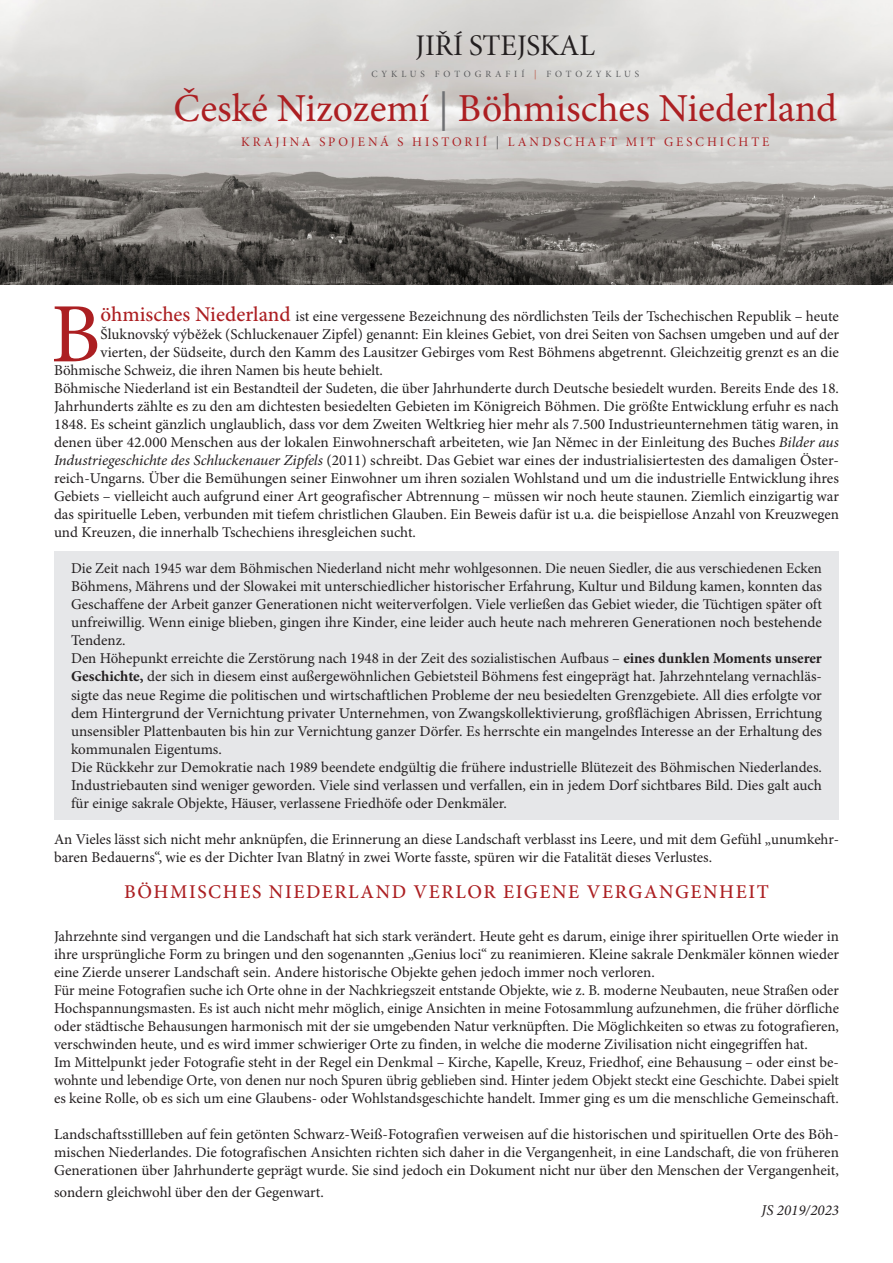
<style>
.page{position:relative;width:893px;height:1263px;background:#fff}
.page>*{position:absolute;margin:0;border:0;box-sizing:border-box;transform-origin:0 0}
.Zákl__text{font:84.45px "Minion Pro";color:#ac1f22}
.t1{font:39.75px "Minion Pro";color:#ac1f22}
.t2{font:30px "Minion Pro Subh";color:#231f20}
.Zákl__text-2{font:500 19.5px "Minion Pro";letter-spacing:.08em;color:#ac1f22}
.Zákl__text-3{font:15px/18px "Minion Pro";letter-spacing:-.005em;color:#231f20;text-align:justify}
.t3{font:italic 15px "Minion Pro";color:#231f20}
.t4{font:13.05px "Minion Pro Subh";letter-spacing:.23em;color:#ac1f22}
.t5{font:9.45px "Minion Pro Subh";letter-spacing:.41em;color:#57585a}
.s1{color:#b84d3b}
.s2{color:#6f7073}
.s3{color:#545557}
.s4{font-weight:500;font-size:21px;color:#ac1f22}
.s5{font-style:italic}
.s6{font-weight:700}
</style>
<div class="page">
<div style="left:54px;top:551px;width:785px;height:269px;background:#e6e7e9"></div>
<img style="left:0;top:0;width:893px;height:285px">
<p class="t2" style="left:416px;top:28px;width:181px">JIŘÍ STEJSKAL</p>
<p class="t5" style="left:371px;top:68px;width:269px">CYKLUS FOTOGRAFIÍ <span class="s1">|</span> FOTOZYKLUS</p>
<p class="t1" style="left:174px;top:85px;width:665px">České Nizozemí <span class="s2">|</span> Böhmisches Niederland</p>
<p class="t4" style="left:241px;top:134px;width:530px">KRAJINA SPOJENÁ S HISTORIÍ <span class="s3">|</span> LANDSCHAFT MIT GESCHICHTE</p>
<p class="Zákl__text" style="left:51px;top:284px;width:51px">B</p>
<p class="Zákl__text-3" style="left:101px;top:308px;width:740px"><span class="s4">öhmisches Niederland</span> ist eine vergessene Bezeichnung des nördlichsten Teils der Tschechischen Republik – heute</p>
<p class="Zákl__text-3" style="left:101px;top:326px;width:740px">Šluknovský výběžek (Schluckenauer Zipfel) genannt: Ein kleines Gebiet, von drei Seiten von Sachsen umgeben und auf der</p>
<p class="Zákl__text-3" style="left:101px;top:344px;width:740px">vierten, der Südseite, durch den Kamm des Lausitzer Gebirges vom Rest Böhmens abgetrennt. Gleichzeitig grenzt es an die</p>
<p class="Zákl__text-3" style="left:54px;top:362px;width:331px">Böhmische Schweiz, die ihren Namen bis heute behielt.</p>
<p class="Zákl__text-3" style="left:54px;top:380px;width:786px">Böhmische Niederland ist ein Bestandteil der Sudeten, die über Jahrhunderte durch Deutsche besiedelt wurden. Bereits Ende des 18.<br>Jahrhunderts zählte es zu den am dichtesten besiedelten Gebieten im Königreich Böhmen. Die größte Entwicklung erfuhr es nach 1848. Es scheint gänzlich unglaublich, dass vor dem Zweiten Weltkrieg hier mehr als 7.500 Industrieunternehmen tätig waren, in denen über 42.000 Menschen aus der lokalen Einwohnerschaft arbeiteten, wie Jan Němec in der Einleitung des Buches <span class="s5">Bilder aus Industriegeschichte des Schluckenauer Zipfels</span> (2011) schreibt. Das Gebiet war eines der industrialisiertesten des damaligen Öster&shy;reich-Ungarns. Über die Bemühungen seiner Einwohner um ihren sozialen Wohlstand und um die industrielle Entwicklung ihres Gebiets – vielleicht auch aufgrund einer Art geografischer Abtrennung – müssen wir noch heute staunen. Ziemlich einzigartig war das spirituelle Leben, verbunden mit tiefem christlichen Glauben. Ein Beweis dafür ist u.a. die beispiellose Anzahl von Kreuzwegen und Kreuzen, die innerhalb Tschechiens ihresgleichen sucht.</p>
<p class="Zákl__text-3" style="left:71px;top:560px;width:752px">Die Zeit nach 1945 war dem Böhmischen Niederland nicht mehr wohlgesonnen. Die neuen Siedler, die aus verschiedenen Ecken Böhmens, Mährens und der Slowakei mit unterschiedlicher historischer Erfahrung, Kultur und Bildung kamen, konnten das Geschaffene der Arbeit ganzer Generationen nicht weiterverfolgen. Viele verließen das Gebiet wieder, die Tüchtigen später oft unfreiwillig. Wenn einige blieben, gingen ihre Kinder, eine leider auch heute nach mehreren Generationen noch bestehende Tendenz.</p>
<p class="Zákl__text-3" style="left:71px;top:650px;width:752px">Den Höhepunkt erreichte die Zerstörung nach 1948 in der Zeit des sozialistischen Aufbaus – <span class="s6">eines dunklen Moments unserer Geschichte,</span> der sich in diesem einst außergewöhnlichen Gebietsteil Böhmens fest eingeprägt hat. Jahrzehntelang vernachläs&shy;sigte das neue Regime die politischen und wirtschaftlichen Probleme der neu besiedelten Grenzgebiete. All dies erfolgte vor dem Hintergrund der Vernichtung privater Unternehmen, von Zwangskollektivierung, großflächigen Abrissen, Errichtung unsensibler Plattenbauten bis hin zur Vernichtung ganzer Dörfer. Es herrschte ein mangelndes Interesse an der Erhaltung des kommunalen Eigentums.</p>
<p class="Zákl__text-3" style="left:71px;top:758px;width:752px">Die Rückkehr zur Demokratie nach 1989 beendete endgültig die frühere industrielle Blütezeit des Böhmischen Niederlandes.<br>Industriebauten sind weniger geworden. Viele sind verlassen und verfallen, ein in jedem Dorf sichtbares Bild. Dies galt auch für einige sakrale Objekte, Häuser, verlassene Friedhöfe oder Denkmäler.</p>
<p class="Zákl__text-3" style="left:54px;top:830px;width:786px">An Vieles lässt sich nicht mehr anknüpfen, die Erinnerung an diese Landschaft verblasst ins Leere, und mit dem Gefühl „unumkehr&shy;baren Bedauerns“, wie es der Dichter Ivan Blatný in zwei Worte fasste, spüren wir die Fatalität dieses Verlustes.</p>
<p class="Zákl__text-2" style="left:124px;top:880px;width:646px">BÖHMISCHES NIEDERLAND VERLOR EIGENE VERGANGENHEIT</p>
<p class="Zákl__text-3" style="left:54px;top:928px;width:786px">Jahrzehnte sind vergangen und die Landschaft hat sich stark verändert. Heute geht es darum, einige ihrer spirituellen Orte wieder in ihre ursprüngliche Form zu bringen und den sogenannten „Genius loci“ zu reanimieren. Kleine sakrale Denkmäler können wieder eine Zierde unserer Landschaft sein. Andere historische Objekte gehen jedoch immer noch verloren.</p>
<p class="Zákl__text-3" style="left:54px;top:982px;width:786px">Für meine Fotografien suche ich Orte ohne in der Nachkriegszeit entstande Objekte, wie z. B. moderne Neubauten, neue Straßen oder Hochspannungsmasten. Es ist auch nicht mehr möglich, einige Ansichten in meine Fotosammlung aufzunehmen, die früher dörfliche oder städtische Behausungen harmonisch mit der sie umgebenden Natur verknüpften. Die Möglichkeiten so etwas zu fotografieren, verschwinden heute, und es wird immer schwieriger Orte zu finden, in welche die moderne Zivilisation nicht eingegriffen hat.</p>
<p class="Zákl__text-3" style="left:54px;top:1054px;width:786px">Im Mittelpunkt jeder Fotografie steht in der Regel ein Denkmal – Kirche, Kapelle, Kreuz, Friedhof, eine Behausung – oder einst be&shy;wohnte und lebendige Orte, von denen nur noch Spuren übrig geblieben sind. Hinter jedem Objekt steckt eine Geschichte. Dabei spielt es keine Rolle, ob es sich um eine Glaubens- oder Wohlstandsgeschichte handelt. Immer ging es um die menschliche Gemeinschaft.</p>
<p class="Zákl__text-3" style="left:54px;top:1126px;width:786px">Landschaftsstillleben auf fein getönten Schwarz-Weiß-Fotografien verweisen auf die historischen und spirituellen Orte des Böh&shy;mischen Niederlandes. Die fotografischen Ansichten richten sich daher in die Vergangenheit, in eine Landschaft, die von früheren Generationen über Jahrhunderte geprägt wurde. Sie sind jedoch ein Dokument nicht nur über den Menschen der Vergangenheit,</p>
<p class="Zákl__text-3" style="left:54px;top:1183px;width:271px">sondern gleichwohl über den der Gegenwart.</p>
<p class="t3" style="left:762px;top:1201px;width:79px">JS 2019/2023</p>
</div>
